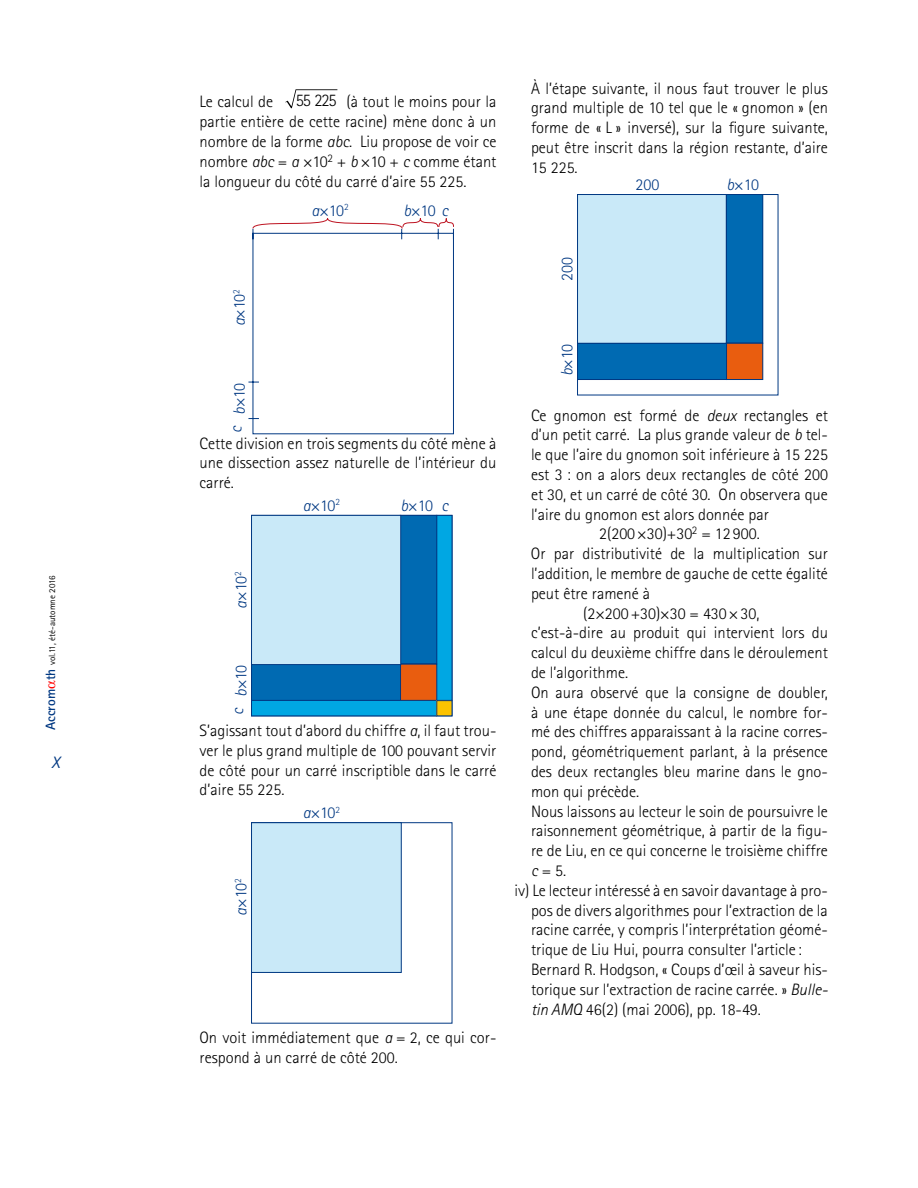
<style>
.page{position:relative;width:918px;height:1188px;background:#fff}
.page>*{position:absolute;margin:0;border:0;box-sizing:border-box;transform-origin:0 0}
.t1{font:300 16.5px/19.8px "Rotis Sans Serif";color:#000;text-align:justify}
.t2{font:300 16.5px "Rotis Sans Serif";letter-spacing:-.035em;color:#003882}
.t3{font:9px "Rotis Sans Serif";color:#000}
.s1{font-weight:700;font-size:13.5px;color:#003882}
.s2{font-size:17.7px}
.s3{font-style:italic}
</style>
<div class="page">
<svg style="left:285px;top:89px;width:52px;height:19px"></svg>
<svg style="left:248px;top:218px;width:206px;height:216px"></svg>
<div style="left:252px;top:700px;width:185px;height:16px;background:#00a7e3"></div>
<div style="left:251px;top:700px;width:186px;height:16px;border:1px solid #003882"></div>
<div style="left:437px;top:515px;width:15px;height:185px;background:#00a7e3"></div>
<div style="left:436px;top:515px;width:16px;height:186px;border:1px solid #003882"></div>
<div style="left:252px;top:664px;width:149px;height:36px;background:#006ab2"></div>
<div style="left:251px;top:664px;width:150px;height:37px;border:1px solid #003882"></div>
<div style="left:400px;top:515px;width:37px;height:149px;background:#006ab2"></div>
<div style="left:400px;top:515px;width:37px;height:149px;border:1px solid #003882"></div>
<div style="left:401px;top:664px;width:36px;height:36px;background:#e95d0f"></div>
<div style="left:400px;top:664px;width:37px;height:37px;border:1px solid #003882"></div>
<div style="left:437px;top:701px;width:15px;height:15px;background:#fcc300"></div>
<div style="left:436px;top:700px;width:16px;height:16px;border:1px solid #003882"></div>
<div style="left:252px;top:515px;width:149px;height:150px;background:#c9e9f8"></div>
<div style="left:251px;top:515px;width:150px;height:150px;border:1px solid #003882"></div>
<div style="left:252px;top:823px;width:149px;height:149px;background:#c9e9f8"></div>
<div style="left:251px;top:822px;width:151px;height:151px;border:1px solid #003882"></div>
<div style="left:578px;top:343px;width:149px;height:37px;background:#006ab2"></div>
<div style="left:577px;top:343px;width:150px;height:37px;border:1px solid #003882"></div>
<div style="left:726px;top:195px;width:37px;height:148px;background:#006ab2"></div>
<div style="left:726px;top:194px;width:37px;height:149px;border:1px solid #003882"></div>
<div style="left:727px;top:343px;width:36px;height:37px;background:#e95d0f"></div>
<div style="left:726px;top:343px;width:37px;height:37px;border:1px solid #003882"></div>
<div style="left:578px;top:195px;width:148px;height:148px;background:#c9e9f8"></div>
<div style="left:577px;top:194px;width:150px;height:150px;border:1px solid #003882"></div>
<p class="t3" style="left:47px;top:730px;width:157px;rotate:-90deg"><span class="s1">Accrom th</span> vol.11, été-automne 2016</p>
<p class="t1" style="left:199px;top:91px;width:299px;line-height:20.2px;text-indent:96px"><span class="s2">55 225</span> (à tout le moins pour la partie entière de cette racine) mène donc à un nombre de la forme <span class="s3">abc</span>. Liu propose de voir ce nombre <span class="s3">abc</span> = <span class="s3">a</span> ×10<sup>2</sup> + <span class="s3">b</span> ×10 + <span class="s3">c</span> comme étant la longueur du côté du carré d’aire 55 225.</p>
<p class="t1" style="left:200px;top:91px;width:75px">Le calcul de</p>
<p class="t2" style="left:230px;top:326px;width:39px;rotate:-90deg"><span class="s3">a</span>×10<sup>2</sup></p>
<p class="t2" style="left:230px;top:433px;width:52px;rotate:-90deg"><sup>c</sup> <span class="s3">b</span>×10</p>
<p class="t2" style="left:311px;top:201px;width:39px"><span class="s3">a</span>×10<sup>2</sup></p>
<p class="t2" style="left:404px;top:201px;width:46px"><span class="s3">b</span>×10 <span class="s3">c</span></p>
<p class="t1" style="left:200px;top:433px;width:299px">Cette division en trois segments du côté mène à une dissection assez naturelle de l’intérieur du carré.</p>
<p class="t2" style="left:231px;top:609px;width:39px;rotate:-90deg"><span class="s3">a</span>×10<sup>2</sup></p>
<p class="t2" style="left:231px;top:715px;width:52px;rotate:-90deg"><sup>c</sup> <span class="s3">b</span>×10</p>
<p class="t2" style="left:303px;top:496px;width:39px"><span class="s3">a</span>×10<sup>2</sup></p>
<p class="t2" style="left:401px;top:496px;width:49px"><span class="s3">b</span>×10 <span class="s3">c</span></p>
<p class="t1" style="left:200px;top:721px;width:299px">S’agissant tout d’abord du chiffre <span class="s3">a</span>, il faut trou&shy;ver le plus grand multiple de 100 pouvant servir de côté pour un carré inscriptible dans le carré d’aire 55 225.</p>
<p class="t2" style="left:231px;top:916px;width:39px;rotate:-90deg"><span class="s3">a</span>×10<sup>2</sup></p>
<p class="t2" style="left:303px;top:803px;width:39px"><span class="s3">a</span>×10<sup>2</sup></p>
<p class="t1" style="left:200px;top:1028px;width:299px">On voit immédiatement que <span class="s3">a</span> = 2, ce qui cor&shy;respond à un carré de côté 200.</p>
<p class="t1" style="left:531px;top:78px;width:299px">À l’étape suivante, il nous faut trouver le plus grand multiple de 10 tel que le « gnomon » (en forme de « L » inversé), sur la figure suivante, peut être inscrit dans la région restante, d’aire 15 225.</p>
<p class="t2" style="left:558px;top:281px;width:25px;rotate:-90deg">200</p>
<p class="t2" style="left:558px;top:376px;width:34px;rotate:-90deg"><span class="s3">b</span>×10</p>
<p class="t2" style="left:636px;top:175px;width:25px">200</p>
<p class="t2" style="left:727px;top:175px;width:34px"><span class="s3">b</span>×10</p>
<p class="t1" style="left:531px;top:405px;width:299px">Ce gnomon est formé de <span class="s3">deux</span> rectangles et</p>
<p class="t1" style="left:531px;top:425px;width:299px">d’un petit carré. La plus grande valeur de <span class="s3">b</span> tel-</p>
<p class="t1" style="left:531px;top:445px;width:299px">le que l’aire du gnomon soit inférieure à 15 225</p>
<p class="t1" style="left:531px;top:465px;width:298px">est 3 : on a alors deux rectangles de côté 200</p>
<p class="t1" style="left:531px;top:484px;width:298px">et 30, et un carré de côté 30. On observera que</p>
<p class="t1" style="left:531px;top:504px;width:239px">l’aire du gnomon est alors donnée par</p>
<p class="t1" style="left:599px;top:524px;width:162px">2(200×30)+30<sup>2</sup> = 12 900.</p>
<p class="t1" style="left:531px;top:544px;width:299px">Or par distributivité de la multiplication sur</p>
<p class="t1" style="left:531px;top:564px;width:298px">l’addition, le membre de gauche de cette égalité</p>
<p class="t1" style="left:531px;top:583px;width:121px">peut être ramené à</p>
<p class="t1" style="left:583px;top:603px;width:178px">(2×200+30)×30 = 430×30,</p>
<p class="t1" style="left:531px;top:623px;width:298px">c’est-à-dire au produit qui intervient lors du</p>
<p class="t1" style="left:531px;top:643px;width:298px">calcul du deuxième chiffre dans le déroulement</p>
<p class="t1" style="left:531px;top:663px;width:99px">de l’algorithme.</p>
<p class="t1" style="left:531px;top:682px;width:299px">On aura observé que la consigne de doubler,</p>
<p class="t1" style="left:531px;top:702px;width:299px">à une étape donnée du calcul, le nombre for-</p>
<p class="t1" style="left:531px;top:722px;width:299px">mé des chiffres apparaissant à la racine corres-</p>
<p class="t1" style="left:531px;top:742px;width:299px">pond, géométriquement parlant, à la présence</p>
<p class="t1" style="left:531px;top:762px;width:299px">des deux rectangles bleu marine dans le gno-</p>
<p class="t1" style="left:531px;top:781px;width:110px">mon qui précède.</p>
<p class="t1" style="left:531px;top:801px;width:298px">Nous laissons au lecteur le soin de poursuivre le</p>
<p class="t1" style="left:531px;top:821px;width:299px">raisonnement géométrique, à partir de la figu-</p>
<p class="t1" style="left:531px;top:841px;width:298px">re de Liu, en ce qui concerne le troisième chiffre</p>
<p class="t1" style="left:531px;top:861px;width:37px"><span class="s3">c</span>=5.</p>
<p class="t1" style="left:514px;top:880px;width:315px">iv) Le lecteur intéressé à en savoir davantage à pro-</p>
<p class="t1" style="left:531px;top:900px;width:298px">pos de divers algorithmes pour l’extraction de la</p>
<p class="t1" style="left:531px;top:920px;width:299px">racine carrée, y compris l’interprétation géomé-</p>
<p class="t1" style="left:531px;top:940px;width:272px">trique de Liu Hui, pourra consulter l’article :</p>
<p class="t1" style="left:531px;top:960px;width:298px">Bernard R. Hodgson, « Coups d’œil à saveur his-</p>
<p class="t1" style="left:531px;top:979px;width:298px">torique sur l’extraction de racine carrée. » <span class="s3">Bulle-</span></p>
<p class="t1" style="left:531px;top:999px;width:231px"><span class="s3">tin AMQ</span> 46(2) (mai 2006), pp. 18-49.</p>
</div>
